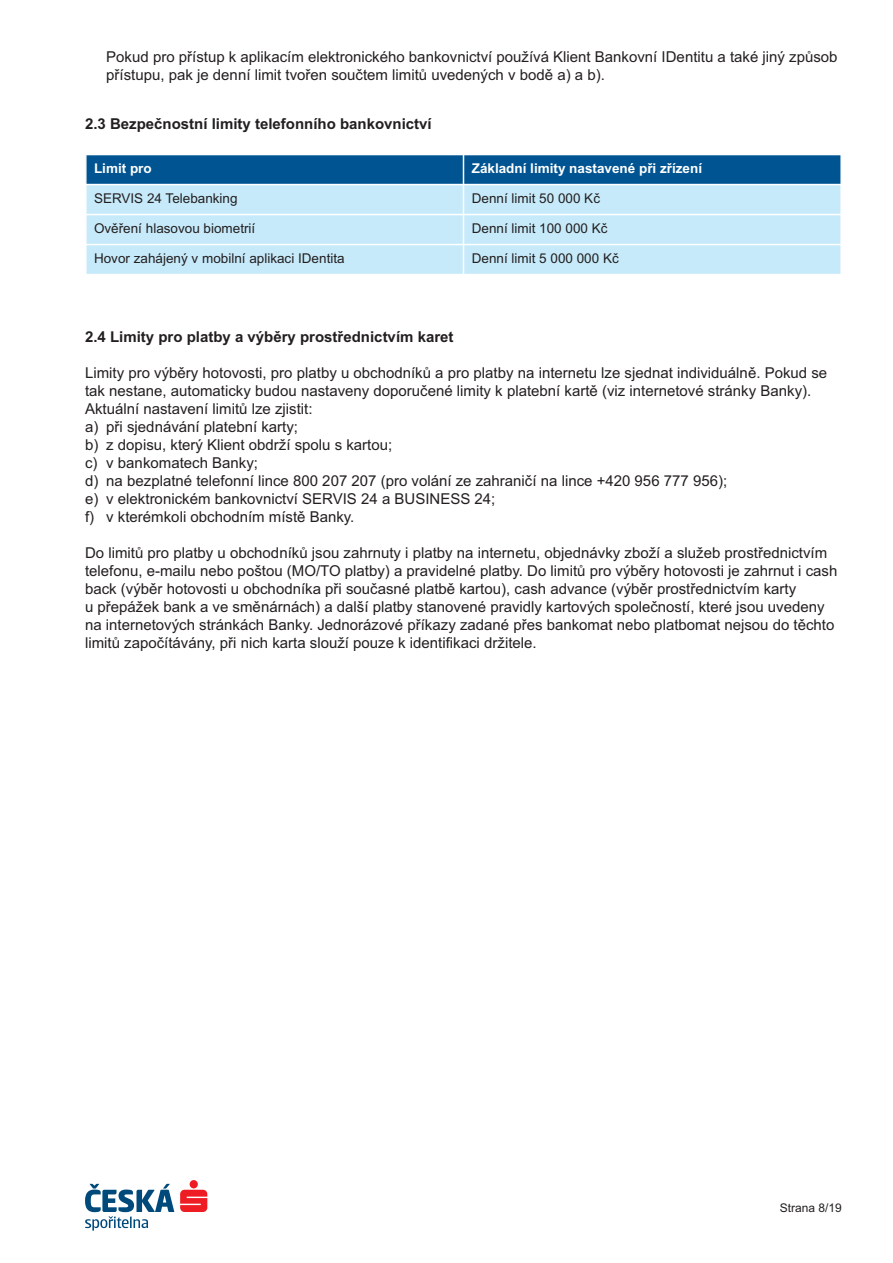
<style>
.page{position:relative;width:893px;height:1263px;background:#fff}
.page>*{position:absolute;margin:0;border:0;box-sizing:border-box;transform-origin:0 0}
.t1{font:15px/18px "Arial";color:#231f20}
.t2{font:700 15px "Arial";color:#231f20}
.t3{font:13.5px "Arial";color:#231f20}
.t4{font:700 13.5px "Arial";color:#fff}
.t5{font:12px "Arial";color:#231f20}
</style>
<div class="page">
<div style="left:85px;top:154px;width:378px;height:31px;background:#005492"></div>
<div style="left:463px;top:154px;width:379px;height:31px;background:#005492"></div>
<div style="left:85px;top:185px;width:378px;height:30px;background:#c6eafa"></div>
<div style="left:463px;top:185px;width:379px;height:30px;background:#c6eafa"></div>
<div style="left:85px;top:215px;width:378px;height:30px;background:#c6eafa"></div>
<div style="left:463px;top:215px;width:379px;height:30px;background:#c6eafa"></div>
<div style="left:85px;top:245px;width:378px;height:30px;background:#c6eafa"></div>
<div style="left:463px;top:245px;width:379px;height:30px;background:#c6eafa"></div>
<hr style="left:85px;top:154px;width:2px;height:121px;background:#fff">
<hr style="left:463px;top:154px;width:1px;height:121px;background:#fff">
<hr style="left:840px;top:154px;width:2px;height:121px;background:#fff">
<hr style="left:85px;top:154px;width:757px;height:1px;background:#fff">
<hr style="left:85px;top:184px;width:757px;height:1px;background:#fff">
<hr style="left:85px;top:214px;width:757px;height:1px;background:#fff">
<hr style="left:85px;top:244px;width:757px;height:1px;background:#fff">
<hr style="left:85px;top:274px;width:757px;height:1px;background:#fff">
<svg style="left:180px;top:1180px;width:27px;height:32px"></svg>
<svg style="left:85px;top:1184px;width:89px;height:46px"></svg>
<p class="t1" style="left:106px;top:48px;width:733px">Pokud pro přístup k aplikacím elektronického bankovnictví používá Klient Bankovní IDentitu a také jiný způsob přístupu, pak je denní limit tvořen součtem limitů uvedených v bodě a) a b).</p>
<p class="t2" style="left:85px;top:115px;width:348px">2.3 Bezpečnostní limity telefonního bankovnictví</p>
<p class="t4" style="left:94px;top:160px;width:59px">Limit pro</p>
<p class="t4" style="left:472px;top:160px;width:232px">Základní limity nastavené při zřízení</p>
<p class="t3" style="left:94px;top:190px;width:145px">SERVIS 24 Telebanking</p>
<p class="t3" style="left:472px;top:190px;width:130px">Denní limit 50 000 Kč</p>
<p class="t3" style="left:94px;top:220px;width:163px">Ověření hlasovou biometrií</p>
<p class="t3" style="left:472px;top:220px;width:137px">Denní limit 100 000 Kč</p>
<p class="t3" style="left:94px;top:250px;width:252px">Hovor zahájený v mobilní aplikaci IDentita</p>
<p class="t3" style="left:472px;top:250px;width:149px">Denní limit 5 000 000 Kč</p>
<p class="t2" style="left:85px;top:328px;width:370px">2.4 Limity pro platby a výběry prostřednictvím karet</p>
<p class="t1" style="left:85px;top:364px;width:744px">Limity pro výběry hotovosti, pro platby u obchodníků a pro platby na internetu lze sjednat individuálně. Pokud se tak nestane, automaticky budou nastaveny doporučené limity k platební kartě (viz internetové stránky Banky).<br>Aktuální nastavení limitů lze zjistit:<br>a) při sjednávání platební karty;<br>b) z dopisu, který Klient obdrží spolu s kartou;<br>c) v bankomatech Banky;<br>d) na bezplatné telefonní lince 800 207 207 (pro volání ze zahraničí na lince +420 956 777 956);<br>e) v elektronickém bankovnictví SERVIS 24 a BUSINESS 24;<br>f) v kterémkoli obchodním místě Banky.</p>
<p class="t1" style="left:85px;top:544px;width:754px">Do limitů pro platby u obchodníků jsou zahrnuty i platby na internetu, objednávky zboží a služeb prostřednictvím telefonu, e-mailu nebo poštou (MO/TO platby) a pravidelné platby. Do limitů pro výběry hotovosti je zahrnut i cash back (výběr hotovosti u obchodníka při současné platbě kartou), cash advance (výběr prostřednictvím karty<br>u přepážek bank a ve směnárnách) a další platby stanovené pravidly kartových společností, které jsou uvedeny na internetových stránkách Banky. Jednorázové příkazy zadané přes bankomat nebo platbomat nejsou do těchto limitů započítávány, při nich karta slouží pouze k identifikaci držitele.</p>
<p class="t5" style="left:780px;top:1201px;width:64px">Strana 8/19</p>
</div>
